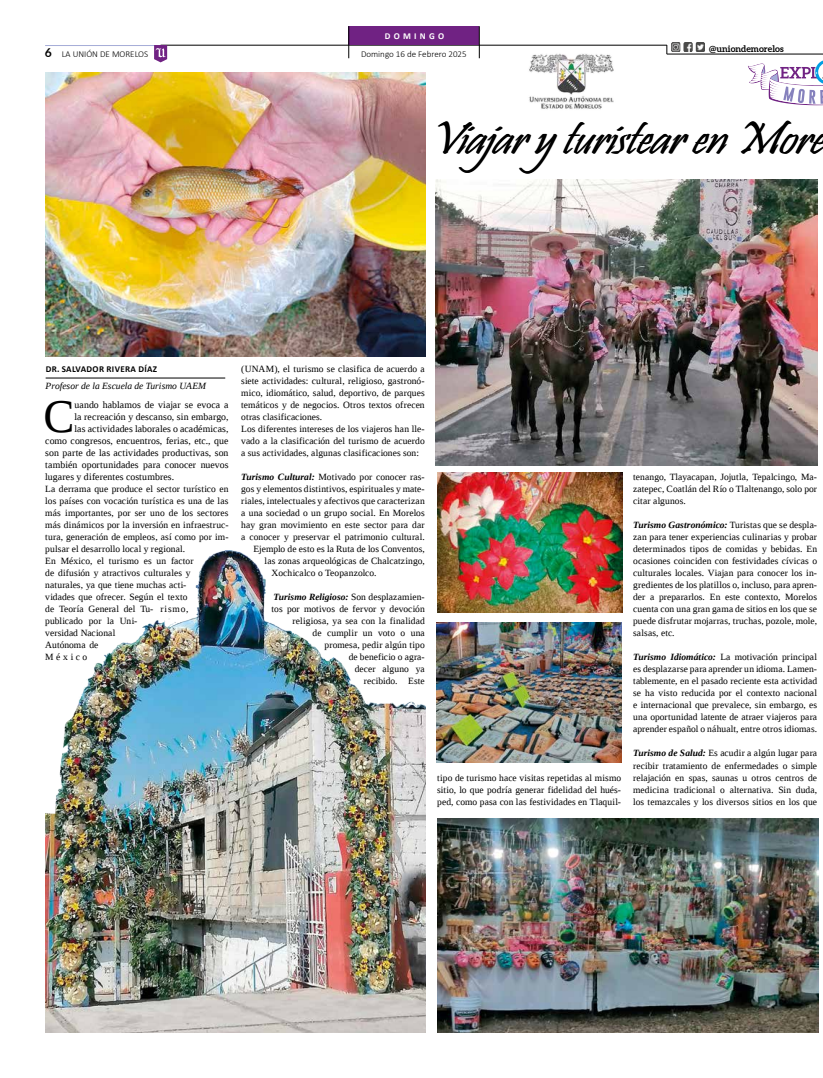
<style>
.page{position:relative;width:823px;height:1078px;background:#fff}
.page>*{position:absolute;margin:0;border:0;box-sizing:border-box;transform-origin:0 0}
.t1{font:italic 47px "Pristina";letter-spacing:-.01em;color:#000}
.t2{font:46.5px "Liberation Serif";color:#000}
.t3{font:9.8px "Liberation Serif";letter-spacing:.01em;color:#000}
.t4{font:9.5px/12px "Liberation Serif";letter-spacing:.01em;color:#000;text-align:justify}
.t5{font:italic 9.5px "Liberation Serif";color:#000}
.t6{font:300 9px "Calibri";color:#000}
.t7{font:700 9px "Calibri";letter-spacing:.04em;color:#000}
.t8{font:700 9px "Aleo";color:#000}
.t9{font:700 9px "Calibri";letter-spacing:.36em;color:#fff}
.t10{font:2.6px "Impact";color:#fff}
.s1{font-family:"Aleo";font-weight:700;font-size:12px}
.s2{font-weight:700;font-style:italic}
</style>
<div class="page">
<hr style="left:160px;top:45px;width:506px;height:1px;background:#000">
<hr style="left:45px;top:45px;width:111px;height:1px;background:#a5add8">
<svg style="left:154px;top:45px;width:13px;height:17px"></svg>
<div style="left:348px;top:26px;width:131px;height:19px;background:#702283"></div>
<hr style="left:348px;top:26px;width:1px;height:32px;background:#000">
<hr style="left:479px;top:26px;width:1px;height:32px;background:#000">
<img style="left:671px;top:43px;width:33px;height:9px">
<hr style="left:666px;top:54px;width:156px;height:1px;background:#000">
<svg style="left:748px;top:61px;width:74px;height:44px"></svg>
<img style="left:45px;top:72px;width:380px;height:284px">
<img style="left:437px;top:472px;width:184px;height:140px">
<img style="left:436px;top:622px;width:185px;height:140px">
<img style="left:437px;top:818px;width:381px;height:214px">
<img style="left:435px;top:179px;width:381px;height:286px">
<img style="left:45px;top:550px;width:380px;height:482px">
<img style="left:529px;top:53px;width:85px;height:56px">
<hr style="left:46px;top:378px;width:179px;height:1px;background:#000">
<p class="t9" style="left:384px;top:29px;width:61px">DOMINGO</p>
<p class="t6" style="left:45px;top:48px;width:105px"><span class="s1">6</span> LA UNIÓN DE MORELOS</p>
<p class="t6" style="left:361px;top:48px;width:107px">Domingo 16 de Febrero 2025</p>
<p class="t8" style="left:709px;top:43px;width:76px">@uniondemorelos</p>
<p class="t10" style="left:815px;top:70px;width:3px">E</p>
<h1 class="t1" style="left:427px;top:112px;width:414px">ViajaryturistearenMore</h1>
<p class="t7" style="left:46px;top:363px;width:113px">DR. SALVADOR RIVERA DÍAZ</p>
<p class="t5" style="left:46px;top:380px;width:162px">Profesor de la Escuela de Turismo UAEM</p>
<h2 class="t2" style="left:43px;top:386px;width:32px">C</h2>
<p class="t3" style="left:74px;top:398px;width:155px">uando hablamos de viajar se evoca a</p>
<p class="t3" style="left:74px;top:410px;width:155px">la recreación y descanso, sin embargo,</p>
<p class="t3" style="left:74px;top:422px;width:155px">las actividades laborales o académicas,</p>
<p class="t3" style="left:45px;top:434px;width:185px">como congresos, encuentros, ferias, etc., que</p>
<p class="t3" style="left:45px;top:446px;width:185px">son parte de las actividades productivas, son</p>
<p class="t3" style="left:45px;top:458px;width:184px">también oportunidades para conocer nuevos</p>
<p class="t3" style="left:45px;top:470px;width:130px">lugares y diferentes costumbres.</p>
<p class="t4" style="left:45px;top:483px;width:184px;text-align:left">La derrama que produce el sector turístico en los países con vocación turística es una de las más importantes, por ser uno de los sectores más dinámicos por la inversión en infraestruc&shy;tura, generación de empleos, así como por im&shy;pulsar el desarrollo local y regional.<br>En México, el turismo es un factor<br>de difusión y atractivos culturales y naturales, ya que tiene muchas acti-<br>vidades que ofrecer. Según el texto<br>de Teoría General del Tu- rismo, publicado por la Uni-<br>versidad Nacional<br>Autónoma de<br>México</p>
<p class="t4" style="left:241px;top:363px;width:185px;text-align:left">(UNAM), el turismo se clasifica de acuerdo a siete actividades: cultural, religioso, gastronó&shy;mico, idiomático, salud, deportivo, de parques temáticos y de negocios. Otros textos ofrecen otras clasificaciones.<br>Los diferentes intereses de los viajeros han lle&shy;vado a la clasificación del turismo de acuerdo a sus actividades, algunas clasificaciones son:</p>
<p class="t4" style="left:241px;top:471px;width:185px"><span class="s2">Turismo Cultural:</span> Motivado por conocer ras-</p>
<p class="t4" style="left:241px;top:483px;width:185px">gos y elementos distintivos, espirituales y mate-</p>
<p class="t4" style="left:241px;top:495px;width:185px">riales, intelectuales y afectivos que caracterizan</p>
<p class="t4" style="left:241px;top:507px;width:185px">a una sociedad o un grupo social. En Morelos</p>
<p class="t4" style="left:241px;top:519px;width:185px">hay gran movimiento en este sector para dar</p>
<p class="t4" style="left:241px;top:531px;width:185px">a conocer y preservar el patrimonio cultural.</p>
<p class="t4" style="left:253px;top:543px;width:173px">Ejemplo de esto es la Ruta de los Conventos,</p>
<p class="t4" style="left:264px;top:555px;width:162px">las zonas arqueológicas de Chalcatzingo,</p>
<p class="t4" style="left:271px;top:567px;width:106px">Xochicalco o Teopanzolco.</p>
<p class="t4" style="left:271px;top:591px;width:155px;text-align:right"><span class="s2">Turismo Religioso:</span> Son desplazamien&shy;tos por motivos de fervor y devoción religiosa, ya sea con la finalidad<br>de cumplir un voto o una<br>promesa, pedir algún tipo<br>de beneficio o agra-<br>decer alguno ya<br>recibido. Este</p>
<p class="t4" style="left:437px;top:771px;width:185px">tipo de turismo hace visitas repetidas al mismo sitio, lo que podría generar fidelidad del hués&shy;ped, como pasa con las festividades en Tlaquil-</p>
<p class="t4" style="left:632px;top:471px;width:185px">tenango, Tlayacapan, Jojutla, Tepalcingo, Ma&shy;zatepec, Coatlán del Río o Tlaltenango, solo por citar algunos.</p>
<p class="t4" style="left:632px;top:519px;width:185px"><span class="s2">Turismo Gastronómico:</span> Turistas que se despla&shy;zan para tener experiencias culinarias y probar determinados tipos de comidas y bebidas. En ocasiones coinciden con festividades cívicas o culturales locales. Viajan para conocer los in&shy;gredientes de los platillos o, incluso, para apren&shy;der a prepararlos. En este contexto, Morelos cuenta con una gran gama de sitios en los que se puede disfrutar mojarras, truchas, pozole, mole, salsas, etc.</p>
<p class="t4" style="left:632px;top:651px;width:185px"><span class="s2">Turismo Idiomático:</span> La motivación principal es desplazarse para aprender un idioma. Lamen&shy;tablemente, en el pasado reciente esta actividad se ha visto reducida por el contexto nacional e internacional que prevalece, sin embargo, es una oportunidad latente de atraer viajeros para aprender español o náhualt, entre otros idiomas.</p>
<p class="t4" style="left:632px;top:747px;width:185px"><span class="s2">Turismo de Salud:</span> Es acudir a algún lugar para recibir tratamiento de enfermedades o simple relajación en spas, saunas u otros centros de medicina tradicional o alternativa. Sin duda, los temazcales y los diversos sitios en los que</p>
</div>
